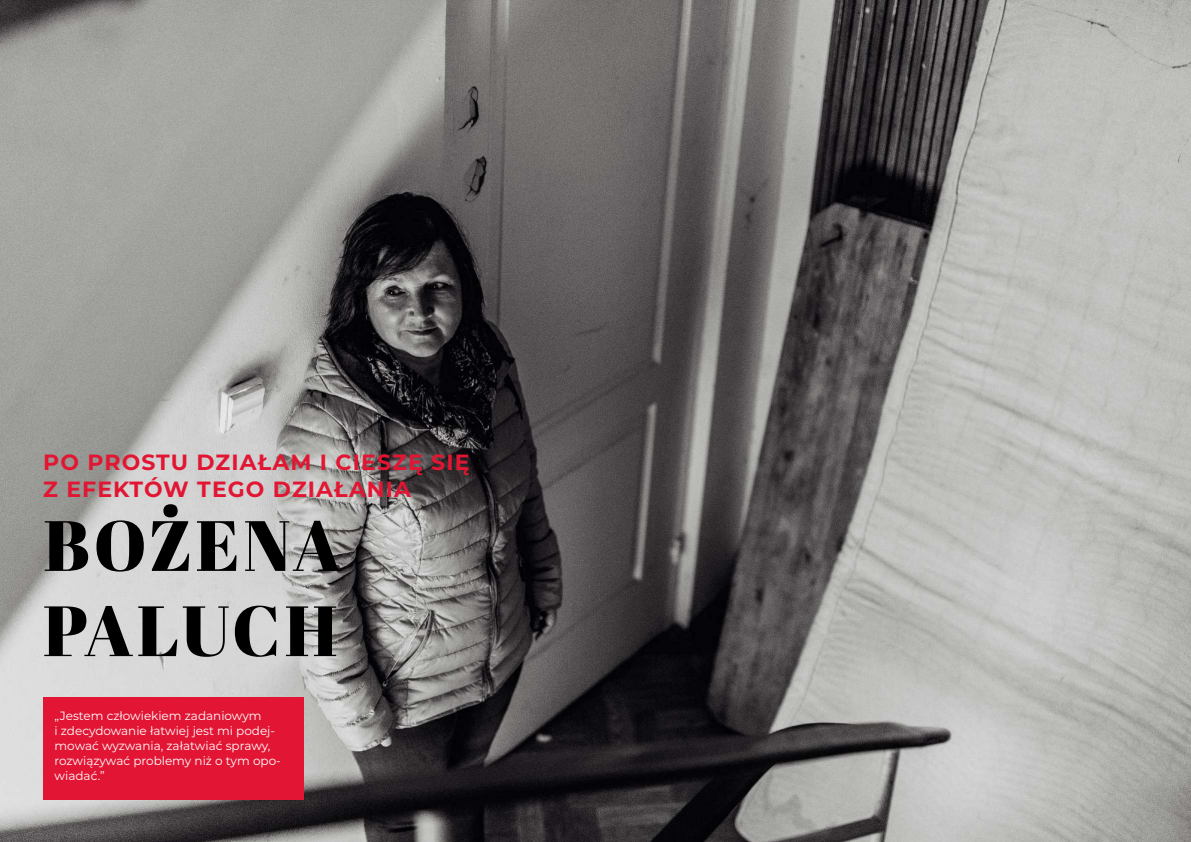
<style>
.page{position:relative;width:1191px;height:842px;background:#fff}
.page>*{position:absolute;margin:0;border:0;box-sizing:border-box;transform-origin:0 0}
.t1{font:71px/85.2px "Abril Fatface";letter-spacing:.04em;color:#000}
.t2{font:700 22px/26.4px "Montserrat";letter-spacing:.05em;color:#e21633}
.t3{font:12px/15px "Montserrat";color:#fff}
</style>
<div class="page">
<img style="left:0;top:0;width:1191px;height:842px">
<div style="left:43px;top:697px;width:261px;height:102px;background:#e21634"></div>
<h2 class="t2" style="left:43px;top:448px;width:428px">PO PROSTU DZIAŁAM I CIESZĘ SIĘ<br>Z EFEKTÓW TEGO DZIAŁANIA</h2>
<h1 class="t1" style="left:43px;top:501px;width:300px">BOŻENA<br>PALUCH</h1>
<p class="t3" style="left:55px;top:708px;width:228px">„Jestem człowiekiem zadaniowym<br>i zdecydowanie łatwiej jest mi podej&shy;mować wyzwania, załatwiać sprawy, rozwiązywać problemy niż o tym opo&shy;wiadać.”</p>
</div>
